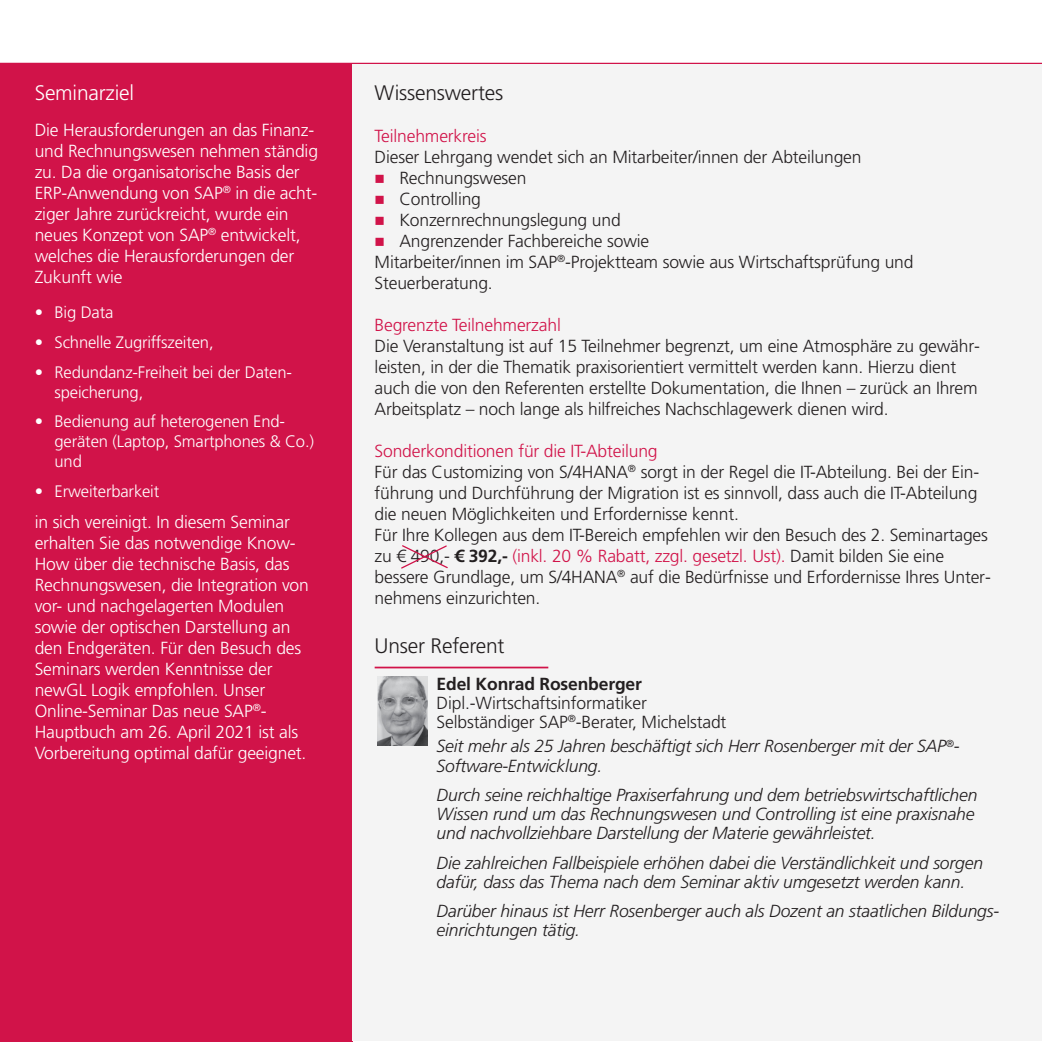
<style>
.page{position:relative;width:1042px;height:1042px;background:#fff}
.page>*{position:absolute;margin:0;border:0;box-sizing:border-box;transform-origin:0 0}
.t1{font:300 21px "Frutiger LT Pro";letter-spacing:-.01em;color:#231f20}
.t2{font:300 21px "Frutiger LT Pro";letter-spacing:-.01em;color:#fff}
.t3{font:300 17.5px/21px "Frutiger LT Pro";letter-spacing:-.01em;color:#231f20}
.t4{font:300 17.5px/21px "Frutiger LT Pro";letter-spacing:-.01em;color:#fff}
.t5{font:italic 300 17.5px/19.2px "Frutiger LT Pro";letter-spacing:-.01em;color:#231f20}
.t6{font:300 17.5px "Frutiger LT Pro";letter-spacing:-.01em;color:#d11349}
.t7{font:700 17.5px "Frutiger LT Pro";letter-spacing:-.01em;color:#231f20}
.t8{font:300 16.62px/19.9px "Frutiger LT Pro";letter-spacing:-.01em;color:#fff}
.s1{color:#d11349}
.s2{font-weight:700}
</style>
<div class="page">
<hr style="left:0;top:63px;width:1042px;height:1px;background:#d11349">
<div style="left:0;top:64px;width:352px;height:978px;background:#d11349"></div>
<div style="left:352px;top:64px;width:690px;height:976px;background:#f4f4f4"></div>
<hr style="left:375px;top:666px;width:173px;height:2px;background:#d11349">
<img style="left:378px;top:676px;width:49px;height:70px">
<svg style="left:401px;top:545px;width:47px;height:24px"></svg>
<p class="t2" style="left:35px;top:84px;width:101px">Seminarziel</p>
<p class="t4" style="left:35px;top:121px;width:285px">Die Herausforderungen an das Finanz&shy;und Rechnungswesen nehmen ständig zu. Da die organisatorische Basis der ERP-Anwendung von SAP<sup>®</sup> in die acht‐ ziger Jahre zurückreicht, wurde ein neues Konzept von SAP<sup>®</sup> entwickelt, welches die Herausforderungen der Zukunft wie</p>
<p class="t8" style="left:35px;top:304px;width:80px">• Big Data</p>
<p class="t8" style="left:35px;top:334px;width:180px">• Schnelle Zugriffszeiten,</p>
<p class="t8" style="left:55px;top:363px;width:239px;text-indent:-20px">• Redundanz-Freiheit bei der Daten&shy;speicherung,</p>
<p class="t8" style="left:55px;top:413px;width:261px;text-indent:-20px">• Bedienung auf heterogenen End&shy;geräten (Laptop, Smartphones &amp; Co.) und</p>
<p class="t8" style="left:35px;top:483px;width:126px">• Erweiterbarkeit</p>
<p class="t4" style="left:35px;top:513px;width:276px">in sich vereinigt. In diesem Seminar erhalten Sie das notwendige Know-How über die technische Basis, das Rechnungswesen, die Integration von vor- und nachgelagerten Modulen sowie der optischen Darstellung an den Endgeräten. Für den Besuch des Seminars werden Kenntnisse der newGL Logik empfohlen. Unser Online-Seminar Das neue SAP<sup>®</sup>- Hauptbuch am 26. April 2021 ist als Vorbereitung optimal dafür geeignet.</p>
<p class="t1" style="left:375px;top:84px;width:130px">Wissenswertes</p>
<p class="t6" style="left:375px;top:129px;width:113px">Teilnehmerkreis</p>
<p class="t3" style="left:375px;top:148px;width:488px">Dieser Lehrgang wendet sich an Mitarbeiter/innen der Abteilungen</p>
<p class="t3" style="left:399px;top:169px;width:129px">Rechnungswesen</p>
<p class="t3" style="left:399px;top:190px;width:83px">Controlling</p>
<p class="t3" style="left:399px;top:211px;width:223px">Konzernrechnungslegung und</p>
<p class="t3" style="left:399px;top:232px;width:251px">Angrenzender Fachbereiche sowie</p>
<p class="t3" style="left:375px;top:253px;width:540px">Mitarbeiter/innen im SAP<sup>®</sup>-Projektteam sowie aus Wirtschaftsprüfung und</p>
<p class="t3" style="left:375px;top:274px;width:120px">Steuerberatung.</p>
<p class="t6" style="left:375px;top:318px;width:188px">Begrenzte Teilnehmerzahl</p>
<p class="t3" style="left:375px;top:337px;width:607px">Die Veranstaltung ist auf 15 Teilnehmer begrenzt, um eine Atmosphäre zu gewähr‐ leisten, in der die Thematik praxisorientiert vermittelt werden kann. Hierzu dient auch die von den Referenten erstellte Dokumentation, die Ihnen – zurück an Ihrem Arbeitsplatz – noch lange als hilfreiches Nachschlagewerk dienen wird.</p>
<p class="t3" style="left:375px;top:442px;width:618px"><span class="s1">Sonderkonditionen für die IT-Abteilung<br></span>Für das Customizing von S/4HANA<sup>®</sup> sorgt in der Regel die IT-Abteilung. Bei der Ein‐ führung und Durchführung der Migration ist es sinnvoll, dass auch die IT-Abteilung die neuen Möglichkeiten und Erfordernisse kennt.<br>Für Ihre Kollegen aus dem IT-Bereich empfehlen wir den Besuch des 2. Seminartages zu € 490,- <span class="s2">€ 392,-</span> <span class="s1">(inkl. 20 % Rabatt, zzgl. gesetzl. Ust).</span> Damit bilden Sie eine bessere Grundlage, um S/4HANA<sup>®</sup> auf die Bedürfnisse und Erfordernisse Ihres Unter‐ nehmens einzurichten.</p>
<p class="t1" style="left:375px;top:637px;width:131px">Unser Referent</p>
<p class="t7" style="left:437px;top:676px;width:207px">Edel Konrad Rosenberger</p>
<p class="t3" style="left:437px;top:695px;width:291px;line-height:19.2px">Dipl.-Wirtschaftsinformatiker<br>Selbständiger SAP<sup>®</sup>-Berater, Michelstadt</p>
<p class="t5" style="left:437px;top:738px;width:524px">Seit mehr als 25 Jahren beschäftigt sich Herr Rosenberger mit der SAP<sup>®</sup>-<br>Software-Entwicklung.</p>
<p class="t5" style="left:437px;top:787px;width:542px">Durch seine reichhaltige Praxiserfahrung und dem betriebswirtschaftlichen<br>Wissen rund um das Rechnungswesen und Controlling ist eine praxisnahe und nachvollziehbare Darstellung der Materie gewährleistet.</p>
<p class="t5" style="left:437px;top:854px;width:548px">Die zahlreichen Fallbeispiele erhöhen dabei die Verständlichkeit und sorgen dafür, dass das Thema nach dem Seminar aktiv umgesetzt werden kann.</p>
<p class="t5" style="left:437px;top:903px;width:564px">Darüber hinaus ist Herr Rosenberger auch als Dozent an staatlichen Bildungs‐ einrichtungen tätig.</p>
</div>
